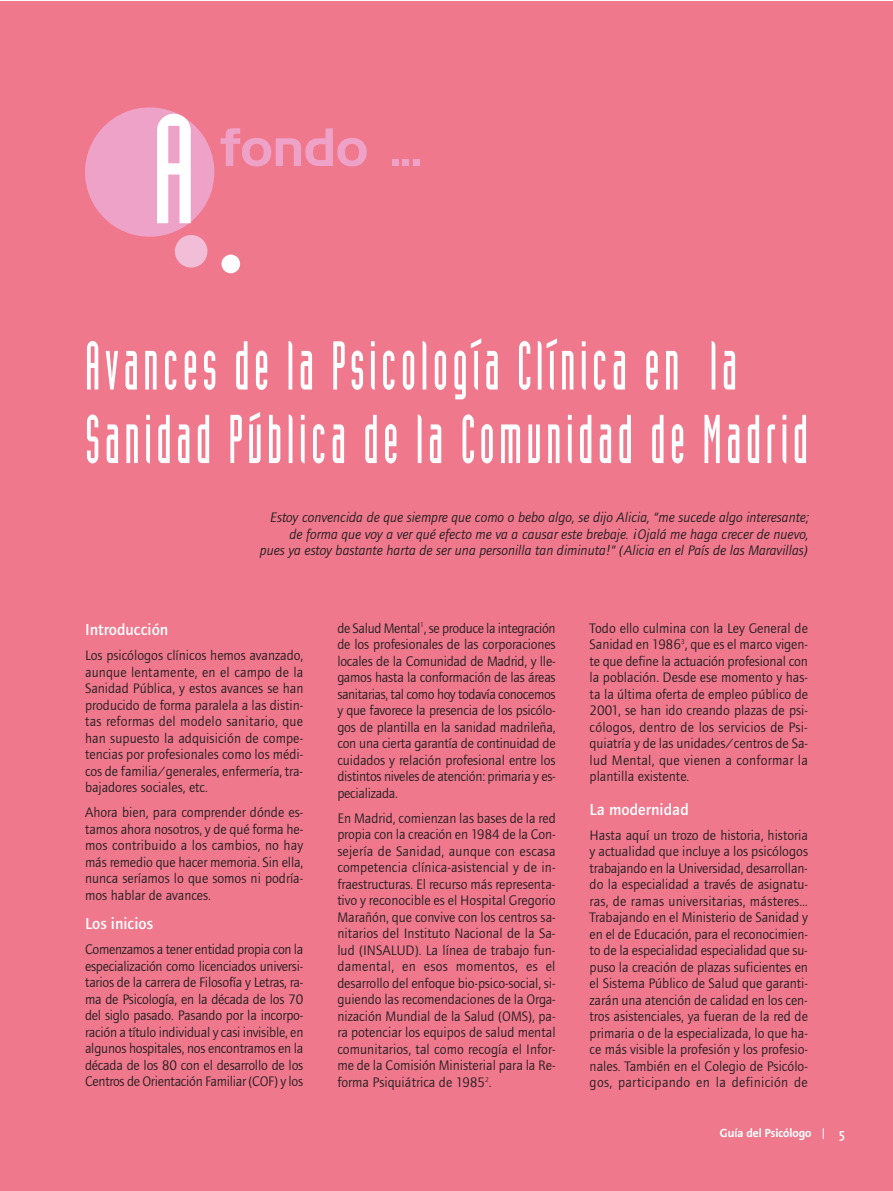
<style>
.page{position:relative;width:893px;height:1191px;background:#fff}
.page>*{position:absolute;margin:0;border:0;box-sizing:border-box;transform-origin:0 0}
.t1{font:152.1px "Industria Solid A";color:#fff}
.t2{font:67.5px/73.5px "Industria Solid";letter-spacing:.09em;color:#fff;scale:.76 1}
.t3{font:52.5px "Handel Gothic BT";color:#eea2c8}
.t4{font:500 16.5px "Foundry Journal";color:#fff}
.t5{font:14.25px/16.5px "Foundry Journal";color:#231f20;text-align:justify}
.t6{font:italic 14.25px/16.5px "Foundry Journal";color:#231f20;text-align:right}
.t7{font:600 13.5px "Thesis Sans";color:#fff}
.t8{font:700 12px "Thesis Sans";color:#fff}
</style>
<div class="page">
<div style="left:0;top:1px;width:892px;height:1190px;background:#ef788d"></div>
<div style="left:85px;top:107px;width:129px;height:130px;background:#eea2c8;border-radius:50%"></div>
<div style="left:175px;top:235px;width:32px;height:32px;background:#f2bdd7;border-radius:50%"></div>
<div style="left:221px;top:255px;width:19px;height:18px;background:#fff;border-radius:50%"></div>
<h1 class="t1" style="left:151px;top:115px;width:47px">A</h1>
<h3 class="t3" style="left:220px;top:128px;width:203px">fondo ...</h3>
<h2 class="t2" style="left:85px;top:333px;width:953px">Avances de la Psicología Clínica en la<br>Sanidad Pública de la Comunidad de Madrid</h2>
<p class="t6" style="left:259px;top:509px;width:550px">Estoy convencida de que siempre que como o bebo algo, se dijo Alicia, “me sucede algo interesante; de forma que voy a ver qué efecto me va a causar este brebaje. ¡Ojalá me haga crecer de nuevo,<br>pues ya estoy bastante harta de ser una personilla tan diminuta!” (Alicia en el País de las Maravillas)</p>
<p class="t4" style="left:85px;top:623px;width:85px">Introducción</p>
<p class="t5" style="left:85px;top:647px;width:220px">Los psicólogos clínicos hemos avanzado, aunque lentamente, en el campo de la Sanidad Pública, y estos avances se han producido de forma paralela a las distin&shy;tas reformas del modelo sanitario, que han supuesto la adquisición de compe&shy;tencias por profesionales como los médi&shy;cos de familia/generales, enfermería, tra&shy;bajadores sociales, etc.</p>
<p class="t5" style="left:85px;top:804px;width:220px">Ahora bien, para comprender dónde es&shy;tamos ahora nosotros, y de qué forma he&shy;mos contribuido a los cambios, no hay más remedio que hacer memoria. Sin ella, nunca seríamos lo que somos ni podría&shy;mos hablar de avances.</p>
<p class="t4" style="left:85px;top:917px;width:70px">Los inicios</p>
<p class="t5" style="left:85px;top:941px;width:220px">Comenzamos a tener entidad propia con la especialización como licenciados universi&shy;tarios de la carrera de Filosofía y Letras, ra&shy;ma de Psicología, en la década de los 70 del siglo pasado. Pasando por la incorpo&shy;ración a título individual y casi invisible, en algunos hospitales, nos encontramos en la década de los 80 con el desarrollo de los Centros de Orientación Familiar (COF) y los</p>
<p class="t5" style="left:337px;top:619px;width:220px">de Salud Mental<sup>1</sup>, se produce la integración de los profesionales de las corporaciones locales de la Comunidad de Madrid, y lle&shy;gamos hasta la conformación de las áreas sanitarias, tal como hoy todavía conocemos y que favorece la presencia de los psicólo&shy;gos de plantilla en la sanidad madrileña, con una cierta garantía de continuidad de cuidados y relación profesional entre los distintos niveles de atención: primaria y es&shy;pecializada.</p>
<p class="t5" style="left:337px;top:809px;width:220px">En Madrid, comienzan las bases de la red propia con la creación en 1984 de la Con&shy;sejería de Sanidad, aunque con escasa competencia clínica-asistencial y de in&shy;fraestructuras. El recurso más representa&shy;tivo y reconocible es el Hospital Gregorio Marañón, que convive con los centros sa&shy;nitarios del Instituto Nacional de la Sa&shy;lud (INSALUD). La línea de trabajo fun&shy;damental, en esos momentos, es el desarrollo del enfoque bio-psico-social, si&shy;guiendo las recomendaciones de la Orga&shy;nización Mundial de la Salud (OMS), pa&shy;ra potenciar los equipos de salud mental comunitarios, tal como recogía el Infor&shy;me de la Comisión Ministerial para la Re&shy;forma Psiquiátrica de 1985<sup>2</sup>.</p>
<p class="t5" style="left:590px;top:619px;width:220px">Todo ello culmina con la Ley General de Sanidad en 1986<sup>3</sup>, que es el marco vigen&shy;te que define la actuación profesional con la población. Desde ese momento y has&shy;ta la última oferta de empleo público de 2001, se han ido creando plazas de psi&shy;cólogos, dentro de los servicios de Psi&shy;quiatría y de las unidades/centros de Sa&shy;lud Mental, que vienen a conformar la plantilla existente.</p>
<p class="t4" style="left:590px;top:803px;width:101px">La modernidad</p>
<p class="t5" style="left:590px;top:826px;width:220px">Hasta aquí un trozo de historia, historia y actualidad que incluye a los psicólogos trabajando en la Universidad, desarrollan&shy;do la especialidad a través de asignatu&shy;ras, de ramas universitarias, másteres… Trabajando en el Ministerio de Sanidad y en el de Educación, para el reconocimien&shy;to de la especialidad especialidad que su&shy;puso la creación de plazas suficientes en el Sistema Público de Salud que garanti&shy;zarán una atención de calidad en los cen&shy;tros asistenciales, ya fueran de la red de primaria o de la especializada, lo que ha&shy;ce más visible la profesión y los profesio&shy;nales. También en el Colegio de Psicólo&shy;gos, participando en la definición de</p>
<p class="t8" style="left:720px;top:1128px;width:93px">Guía del Psicólogo</p>
<p class="t7" style="left:839px;top:1128px;width:7px">5</p>
</div>
